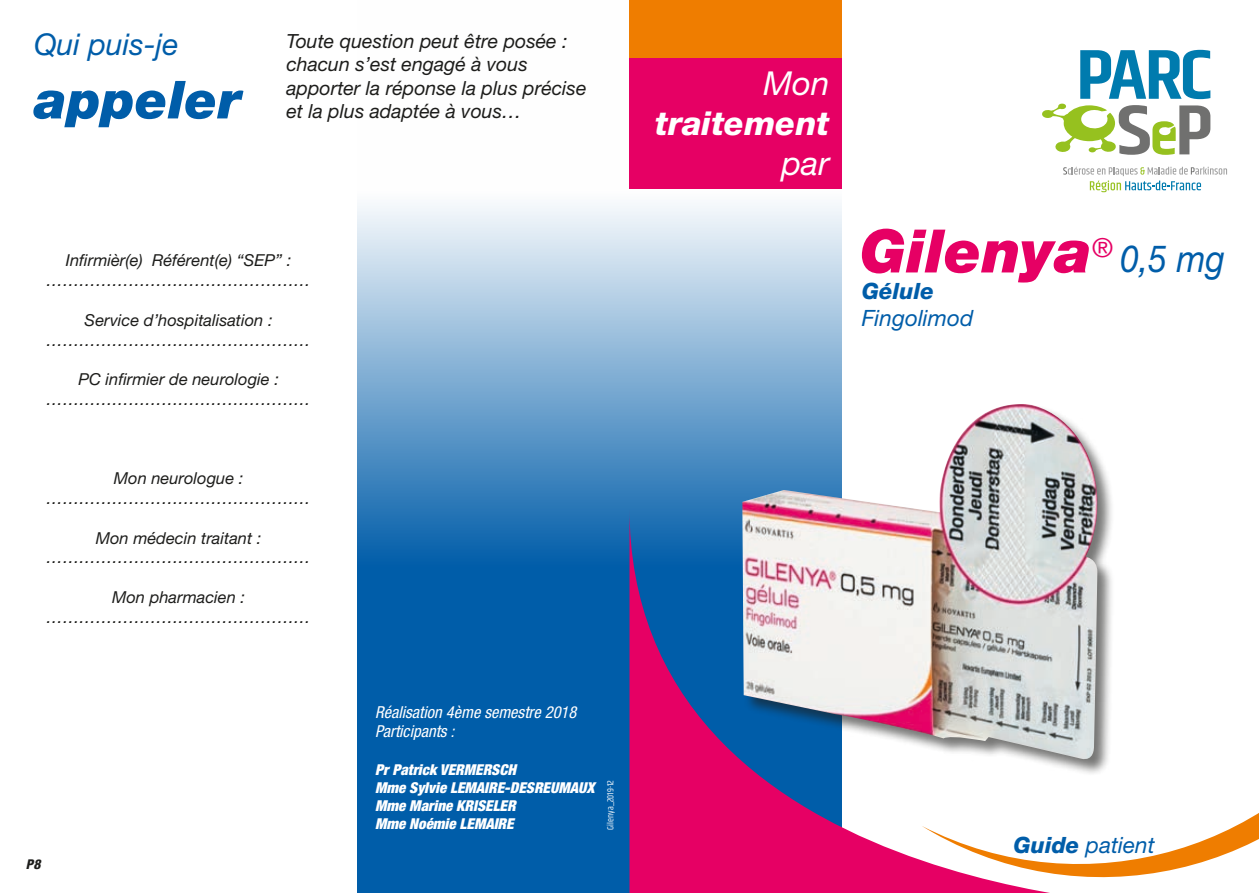
<style>
.page{position:relative;width:1259px;height:893px;background:#fff}
.page>*{position:absolute;margin:0;border:0;box-sizing:border-box;transform-origin:0 0}
.t1{font:italic 900 60px "Helvetica Neue LT Std";color:#e60064}
.t2{font:italic 900 52.5px "Helvetica Neue LT Std";color:#005da9}
.t3{font:italic 37.5px "Helvetica Neue LT Std";color:#005da9;scale:.9 1}
.t4{font:italic 800 33px "Helvetica Neue LT Std";color:#fff}
.t5{font:italic 33px "Helvetica Neue LT Std";color:#fff}
.t6{font:italic 30px "Helvetica Neue LT Std";color:#005da9}
.t7{font:italic 22.5px "Helvetica Neue LT Std";color:#005da9}
.t8{font:italic 800 22.5px "Helvetica Neue LT Std";color:#005da9}
.t9{font:italic 19.5px/23.4px "Helvetica Neue LT Std";color:#1d1d1b}
.t10{font:italic 16.5px/19.8px "Helvetica Neue LT Std";color:#1d1d1b;text-align:center}
.t11{font:italic condensed 16.5px/19.8px "Helvetica Neue LT Std";color:#fff}
.t12{font:italic 900 condensed 15px/18px "Helvetica Neue LT Std";color:#fff}
.t13{font:italic 800 condensed 13.5px "Helvetica Neue LT Std";color:#1d1d1b}
.t14{font:9px "Khand";color:#fff}
.s1{font-weight:800}
</style>
<div class="page">
<svg style="left:357px;top:205px;width:485px;height:688px;background:#5492c5"></svg>
<div style="left:629px;top:57px;width:213px;height:132px;background:#e60064"></div>
<div style="left:629px;top:0;width:213px;height:57px;background:#ef7d00"></div>
<svg style="left:629px;top:508px;width:292px;height:385px;background:#983689"></svg>
<div style="left:742px;top:403px;width:373px;height:373px;background:#1d1d1b;opacity:.6"></div>
<img style="left:742px;top:404px;width:357px;height:357px">
<svg style="left:921px;top:690px;width:338px;height:203px"></svg>
<svg style="left:1042px;top:50px;width:168px;height:105px"></svg>
<svg style="left:1063px;top:167px;width:164px;height:25px"></svg>
<h3 class="t6" style="left:34px;top:27px;width:146px">Qui puis-je</h3>
<h2 class="t2" style="left:34px;top:68px;width:209px">appeler</h2>
<p class="t9" style="left:286px;top:29px;width:301px">Toute question peut être posée : chacun s’est engagé à vous apporter la réponse la plus précise et la plus adaptée à vous…</p>
<p class="t10" style="left:47px;top:250px;width:266px">Infirmièr(e) Référent(e) “SEP” : …………………………………………</p>
<p class="t10" style="left:47px;top:310px;width:266px">Service d’hospitalisation : …………………………………………</p>
<p class="t10" style="left:47px;top:369px;width:266px">PC infirmier de neurologie : …………………………………………</p>
<p class="t10" style="left:47px;top:468px;width:266px">Mon neurologue : …………………………………………</p>
<p class="t10" style="left:47px;top:528px;width:266px">Mon médecin traitant : …………………………………………</p>
<p class="t10" style="left:47px;top:587px;width:266px">Mon pharmacien : …………………………………………</p>
<p class="t13" style="left:26px;top:855px;width:16px">P8</p>
<p class="t11" style="left:375px;top:702px;width:203px">Réalisation 4ème semestre 2018<br>Participants :</p>
<p class="t12" style="left:375px;top:761px;width:221px">Pr Patrick VERMERSCH<br>Mme Sylvie LEMAIRE-DESREUMAUX<br>Mme Marine KRISELER<br>Mme Noémie LEMAIRE</p>
<p class="t14" style="left:605px;top:829px;width:51px;rotate:-90deg">Gilenya_2019-12</p>
<h3 class="t5" style="left:763px;top:64px;width:67px">Mon</h3>
<h3 class="t4" style="left:655px;top:104px;width:176px">traitement</h3>
<h3 class="t5" style="left:781px;top:143px;width:49px">par</h3>
<h1 class="t1" style="left:860px;top:214px;width:234px">Gilenya</h1>
<h3 class="t3" style="left:1092px;top:237px;width:149px"><sup>®</sup> 0,5 mg</h3>
<h3 class="t8" style="left:861px;top:278px;width:74px">Gélule</h3>
<h3 class="t7" style="left:861px;top:305px;width:113px">Fingolimod</h3>
<h3 class="t7" style="left:1013px;top:831px;width:143px"><span class="s1">Guide</span> patient</h3>
</div>
